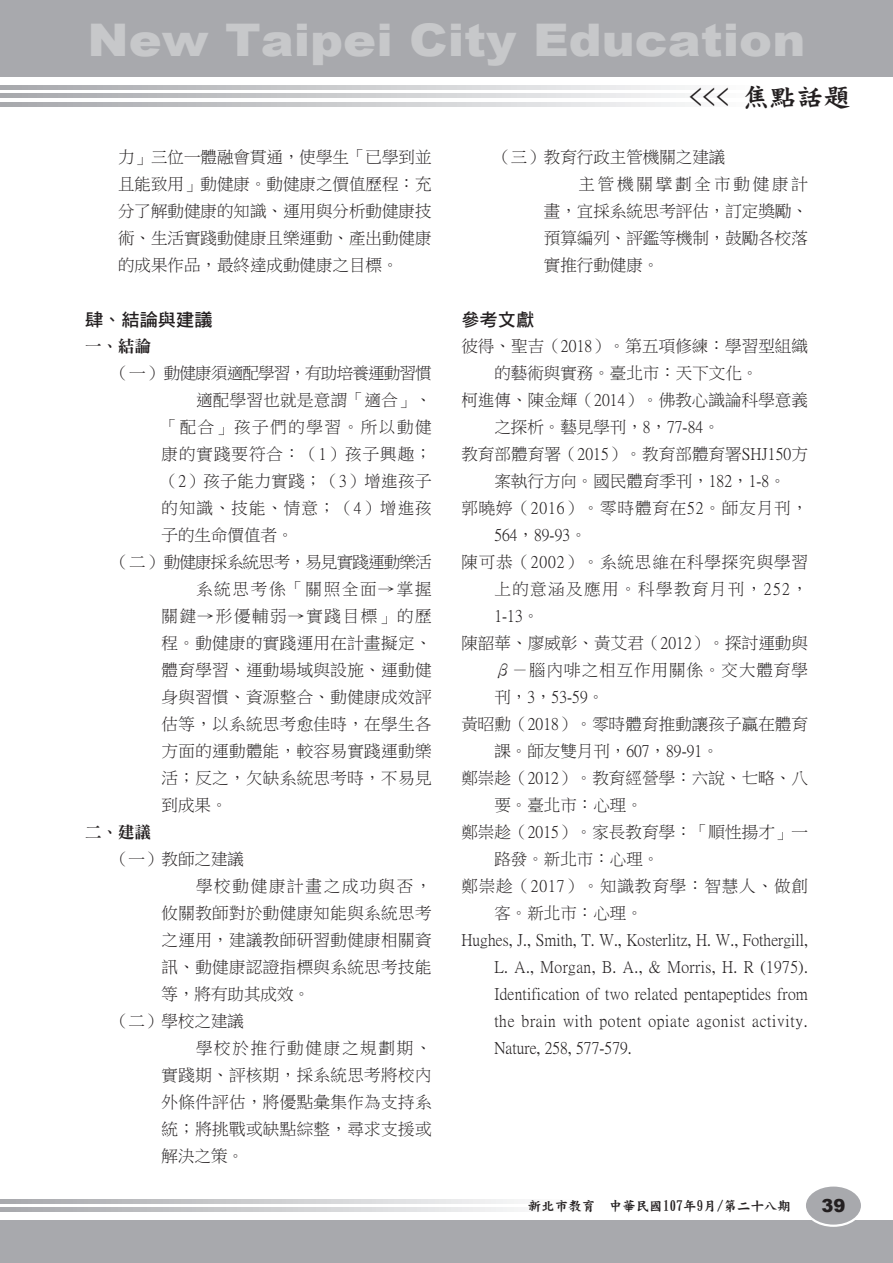
<style>
.page{position:relative;width:893px;height:1263px;background:#fff}
.page>*{position:absolute;margin:0;border:0;box-sizing:border-box;transform-origin:0 0}
.t1{font:900 45px "Arial";color:#c7c8ca;scale:1.1 1}
.t2{font:27px "DF Kai XB HK BF";color:#231f20}
.內文小標特黑12pt{font:18px "DF Hei Std W7";color:#231f20}
.t3{font:900 18px "Arial";color:#231f20}
.參考文獻細明11pt{font:16.5px/27px "P Ming Li U";letter-spacing:.005em;color:#231f20}
.內文細明11pt首2{font:16.5px/27px "P Ming Li U";letter-spacing:.025em;color:#231f20;text-align:justify}
.內文細明11pt首2退2{font:16.5px/27px "P Ming Li U";color:#231f20;text-align:justify}
.參考文獻細明11pt-2{font:16.5px/27px "P Ming Li U";letter-spacing:.055em;color:#231f20}
.內文細明11pt首2-2{font:16.5px "P Ming Li U";letter-spacing:-.05em;color:#231f20}
.內文細明11pt首2-3{font:16.5px "P Ming Li U";color:#231f20}
.內文特明11pt一{font:16.5px "DF Ming Std W9";color:#231f20}
.t4{font:13.5px "DF Kai XB HK BF";color:#231f20}
</style>
<div class="page">
<div style="left:0;top:0;width:893px;height:77px;background:#a8a9ad"></div>
<div style="left:0;top:1220px;width:893px;height:43px;background:#a8a9ad"></div>
<svg style="left:0;top:85px;width:691px;height:4px;background:#cccdd0"></svg>
<svg style="left:0;top:94px;width:691px;height:4px;background:#cccdd0"></svg>
<svg style="left:0;top:102px;width:691px;height:4px;background:#cccdd0"></svg>
<div style="left:805px;top:1185px;width:57px;height:41px;background:#a8a9ad;border-radius:50%"></div>
<div style="left:804px;top:1184px;width:59px;height:43px;border:2px solid #fff;border-radius:50%"></div>
<svg style="left:0;top:1199px;width:518px;height:4px;background:#cccdd0"></svg>
<svg style="left:0;top:1208px;width:518px;height:4px;background:#cccdd0"></svg>
<h1 class="t1" style="left:88px;top:7px;width:654px">New Taipei City Education</h1>
<p class="內文細明11pt首2退2" style="left:118px;top:144px;width:315px">力」三位一體融會貫通，使學生「已學到並且能致用」動健康。動健康之價值歷程：充分了解動健康的知識、運用與分析動健康技術、生活實踐動健康且樂運動、產出動健康的成果作品，最終達成動健康之目標。</p>
<p class="內文小標特黑12pt" style="left:85px;top:310px;width:129px">肆、結論與建議</p>
<p class="內文特明11pt一" style="left:85px;top:337px;width:67px">一、結論</p>
<p class="內文細明11pt首2-2" style="left:112px;top:365px;width:321px">（一）動健康須適配學習，有助培養運動習慣</p>
<p class="內文細明11pt首2" style="left:162px;top:387px;width:272px;text-indent:34px">適配學習也就是意謂「適合」、「配合」孩子們的學習。所以動健康的實踐要符合：（1）孩子興趣；（2）孩子能力實踐；（3）增進孩子的知識、技能、情意；（4）增進孩子的生命價值者。</p>
<p class="內文細明11pt首2-2" style="left:112px;top:554px;width:321px">（二）動健康採系統思考，易見實踐運動樂活</p>
<p class="內文細明11pt首2" style="left:162px;top:576px;width:272px;text-indent:34px">系統思考係「關照全面→掌握關鍵→形優輔弱→實踐目標」的歷程。動健康的實踐運用在計畫擬定、體育學習、運動場域與設施、運動健身與習慣、資源整合、動健康成效評估等，以系統思考愈佳時，在學生各方面的運動體能，較容易實踐運動樂活；反之，欠缺系統思考時，不易見到成果。</p>
<p class="內文特明11pt一" style="left:85px;top:823px;width:67px">二、建議</p>
<p class="內文細明11pt首2" style="left:112px;top:846px;width:133px">（一）教師之建議</p>
<p class="內文細明11pt首2" style="left:162px;top:873px;width:271px;text-indent:34px">學校動健康計畫之成功與否，攸關教師對於動健康知能與系統思考之運用，建議教師研習動健康相關資訊、動健康認證指標與系統思考技能等，將有助其成效。</p>
<p class="內文細明11pt首2" style="left:112px;top:1008px;width:133px">（二）學校之建議</p>
<p class="內文細明11pt首2" style="left:162px;top:1035px;width:271px;text-indent:34px">學校於推行動健康之規劃期、實踐期、評核期，採系統思考將校內外條件評估，將優點彙集作為支持系統；將挑戰或缺點綜整，尋求支援或解決之策。</p>
<h2 class="t2" style="left:688px;top:83px;width:163px">&lt;&lt;&lt; 焦點話題</h2>
<p class="內文細明11pt首2-3" style="left:494px;top:149px;width:232px">（三）教育行政主管機關之建議</p>
<p class="內文細明11pt首2" style="left:544px;top:171px;width:266px;text-indent:34px">主管機關擘劃全市動健康計畫，宜採系統思考評估，訂定獎勵、預算編列、評鑑等機制，鼓勵各校落實推行動健康。</p>
<p class="內文小標特黑12pt" style="left:461px;top:310px;width:74px">參考文獻</p>
<p class="參考文獻細明11pt" style="left:494px;top:333px;width:315px;text-indent:-33px">彼得、聖吉（2018）。第五項修練：學習型組織的藝術與實務。臺北市：天下文化。</p>
<p class="參考文獻細明11pt" style="left:494px;top:387px;width:315px;text-indent:-33px">柯進傳、陳金輝（2014）。佛教心識論科學意義之探析。藝見學刊，8，77-84。</p>
<p class="參考文獻細明11pt" style="left:494px;top:441px;width:315px;text-indent:-33px">教育部體育署（2015）。教育部體育署SHJ150方案執行方向。國民體育季刊，182，1-8。</p>
<p class="參考文獻細明11pt-2" style="left:494px;top:495px;width:315px;text-indent:-33px">郭曉婷（2016）。零時體育在52。師友月刊，<br>564，89-93。</p>
<p class="參考文獻細明11pt" style="left:494px;top:549px;width:315px;text-align:justify;text-indent:-33px">陳可恭（2002）。系統思維在科學探究與學習上的意涵及應用。科學教育月刊，252，1-13。</p>
<p class="參考文獻細明11pt" style="left:494px;top:630px;width:315px;text-align:justify;text-indent:-33px">陳韶華、廖威彰、黃艾君（2012）。探討運動與β－腦內啡之相互作用關係。交大體育學刊，3，53-59。</p>
<p class="參考文獻細明11pt" style="left:494px;top:711px;width:315px;text-indent:-33px">黃昭勳（2018）。零時體育推動讓孩子贏在體育課。師友雙月刊，607，89-91。</p>
<p class="參考文獻細明11pt" style="left:494px;top:765px;width:315px;text-indent:-33px">鄭崇趁（2012）。教育經營學：六說、七略、八要。臺北市：心理。</p>
<p class="參考文獻細明11pt" style="left:494px;top:819px;width:315px;text-indent:-33px">鄭崇趁（2015）。家長教育學：「順性揚才」一路發。新北市：心理。</p>
<p class="參考文獻細明11pt-2" style="left:494px;top:873px;width:315px;text-indent:-33px">鄭崇趁（2017）。知識教育學：智慧人、做創客。新北市：心理。</p>
<p class="參考文獻細明11pt" style="left:494px;top:927px;width:315px;text-align:justify;text-indent:-33px">Hughes, J., Smith, T. W., Kosterlitz, H. W., Fothergill, L. A., Morgan, B. A., &amp; Morris, H. R (1975).<br>Identification of two related pentapeptides from the brain with potent opiate agonist activity.<br>Nature, 258, 577-579.</p>
<p class="t4" style="left:528px;top:1199px;width:265px">新北市教育　中華民國107年9月/第二十八期</p>
<p class="t3" style="left:821px;top:1192px;width:26px">39</p>
</div>
